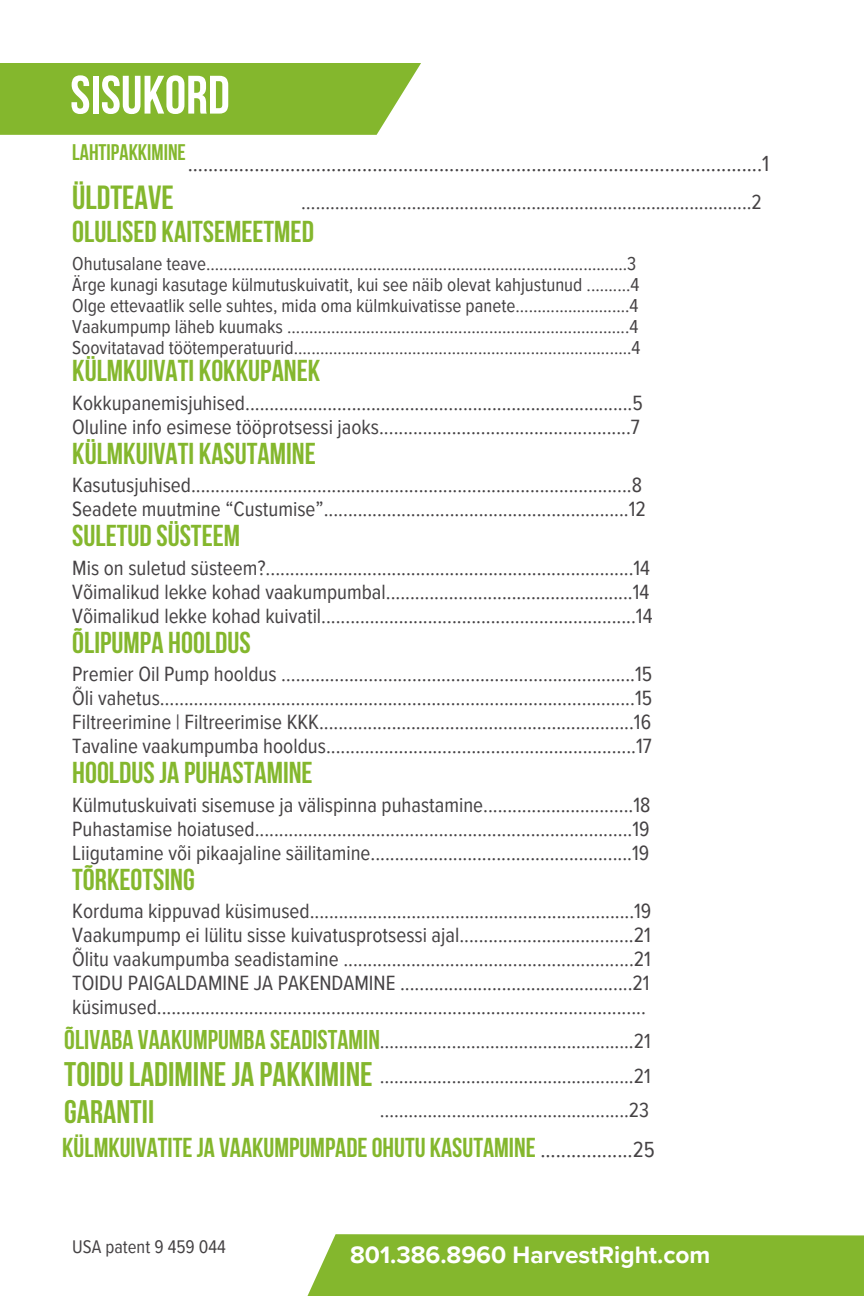
<style>
.page{position:relative;width:864px;height:1296px;background:#fff}
.page>*{position:absolute;margin:0;border:0;box-sizing:border-box;transform-origin:0 0}
.t1{font:700 54px "Bebas Neue";color:#fff}
.t2{font:700 34px "Bebas Neue";color:#84b72d}
.t3{font:700 33.4px "Bebas Neue";color:#84b72d}
.t4{font:700 32.6px "Bebas Neue";color:#84b72d}
.t5{font:700 30.2px "Bebas Neue";color:#84b72d}
.t6{font:700 27.2px "Bebas Neue";color:#84b72d}
.t7{font:700 27px "Bebas Neue";letter-spacing:.005em;color:#84b72d}
.t8{font:700 24.4px "Proxima Nova";color:#fff}
.t9{font:22.4px "Proxima Nova Cond";color:#454244}
.t10{font:700 22.4px "Bebas Neue";color:#84b72d}
.t11{font:21.2px/24px "Proxima Nova Cond";color:#454244}
.t12{font:21px "Proxima Nova Cond";color:#454244}
.t13{font:19.2px "Proxima Nova Cond";color:#454244}
.t14{font:18.8px "Proxima Nova Cond";color:#454244}
</style>
<div class="page">
<div style="left:0;top:63px;width:421px;height:72px;background:#84b72d"></div>
<div style="left:308px;top:1234px;width:556px;height:62px;background:#84b72d"></div>
<h1 class="t1" style="left:70px;top:73px;width:161px">SISUKORD</h1>
<h2 class="t10" style="left:72px;top:143px;width:115px">LAHTIPAKKIMINE</h2>
<p class="t3" style="left:72px;top:184px;width:103px">ÜLDTEAVE</p>
<p class="t5" style="left:72px;top:219px;width:243px">OLULISED KAITSEMEETMED</p>
<p class="t13" style="left:72px;top:253px;width:566px">Ohutusalane teave................................................................................................3</p>
<p class="t13" style="left:72px;top:274px;width:569px">Ärge kunagi kasutage külmutuskuivatit, kui see näib olevat kahjustunud ..........4</p>
<p class="t13" style="left:72px;top:295px;width:568px">Olge ettevaatlik selle suhtes, mida oma külmkuivatisse panete..........................4</p>
<p class="t13" style="left:72px;top:316px;width:568px">Vaakumpump läheb kuumaks ..............................................................................4</p>
<p class="t13" style="left:72px;top:337px;width:570px">Soovitatavad töötemperatuurid.............................................................................4</p>
<p class="t5" style="left:72px;top:359px;width:250px">KÜLMKUIVATI KOKKUPANEK</p>
<p class="t11" style="left:72px;top:391px;width:572px">Kokkupanemisjuhised................................................................................5</p>
<p class="t11" style="left:72px;top:415px;width:569px">Oluline info esimese tööprotsessi jaoks....................................................7</p>
<p class="t5" style="left:72px;top:441px;width:245px">KÜLMKUIVATI KASUTAMINE</p>
<p class="t11" style="left:72px;top:474px;width:571px">Kasutusjuhised...........................................................................................8</p>
<p class="t11" style="left:72px;top:498px;width:575px">Seadete muutmine “Custumise”...............................................................12</p>
<p class="t5" style="left:72px;top:524px;width:169px">SULETUD SÜSTEEM</p>
<p class="t11" style="left:72px;top:556px;width:579px">Mis on suletud süsteem?............................................................................14</p>
<p class="t11" style="left:72px;top:580px;width:579px">Võimalikud lekke kohad vaakumpumbal...................................................14</p>
<p class="t11" style="left:72px;top:604px;width:582px">Võimalikud lekke kohad kuivatil.................................................................14</p>
<p class="t5" style="left:72px;top:630px;width:180px">ÕLIPUMPA HOOLDUS</p>
<p class="t11" style="left:72px;top:663px;width:582px">Premier Oil Pump hooldus ……………………………………………………………....15</p>
<p class="t11" style="left:72px;top:687px;width:581px">Õli vahetus………………………………………………………………………………….....15</p>
<p class="t11" style="left:72px;top:711px;width:580px">Filtreerimine | Filtreerimise KKK.................................…..………………....…..16</p>
<p class="t11" style="left:72px;top:735px;width:581px">Tavaline vaakumpumba hooldus..............…..………………......................…..17</p>
<p class="t5" style="left:72px;top:761px;width:242px">HOOLDUSJA PUHASTAMINE</p>
<p class="t11" style="left:72px;top:793px;width:580px">Külmutuskuivati sisemuse ja välispinna puhastamine..........................…..18</p>
<p class="t11" style="left:72px;top:817px;width:579px">Puhastamise hoiatused.....................................................................….…..19</p>
<p class="t11" style="left:72px;top:841px;width:578px">Liigutamine või pikaajaline säilitamine......................................................19</p>
<p class="t5" style="left:72px;top:867px;width:124px">TÕRKEOTSING</p>
<p class="t11" style="left:72px;top:900px;width:581px">Korduma kippuvad küsimused......................…..………………......................19</p>
<p class="t11" style="left:72px;top:924px;width:580px">Vaakumpump ei lülitu sisse kuivatusprotsessi ajal...............................…..21</p>
<p class="t11" style="left:72px;top:948px;width:580px">Õlitu vaakumpumba seadistamine ............................................................21</p>
<p class="t11" style="left:72px;top:972px;width:579px">TOIDU PAIGALDAMINE JA PAKENDAMINE ................................................21 küsimused.....................................................................................................</p>
<h4 class="t7" style="left:64px;top:1029px;width:317px">ÕLIVABA VAAKUMPUMBA SEADISTAMIN</h4>
<p class="t2" style="left:64px;top:1060px;width:310px">TOIDULADIMINEJA PAKKIMINE</p>
<h2 class="t4" style="left:64px;top:1098px;width:91px">GARANTII</h2>
<p class="t6" style="left:62px;top:1137px;width:475px">KÜLMKUIVATITEJA VAAKUMPUMPADEOHUTU KASUTAMINE</p>
<h3 class="t9" style="left:188px;top:150px;width:583px">................................................................................................................1</h3>
<p class="t12" style="left:301px;top:189px;width:462px">…………………………................................................................2</p>
<p class="t12" style="left:380px;top:1029px;width:272px">………………………….......................21</p>
<p class="t12" style="left:380px;top:1063px;width:272px">………………………….......................21</p>
<h6 class="t12" style="left:380px;top:1097px;width:271px">…………………………......................23</h6>
<h4 class="t9" style="left:540px;top:1136px;width:116px">..................25</h4>
<p class="t14" style="left:72px;top:1236px;width:155px">USA patent 9 459 044</p>
<h5 class="t8" style="left:350px;top:1241px;width:362px">801.386.8960 HarvestRight.com</h5>
</div>
